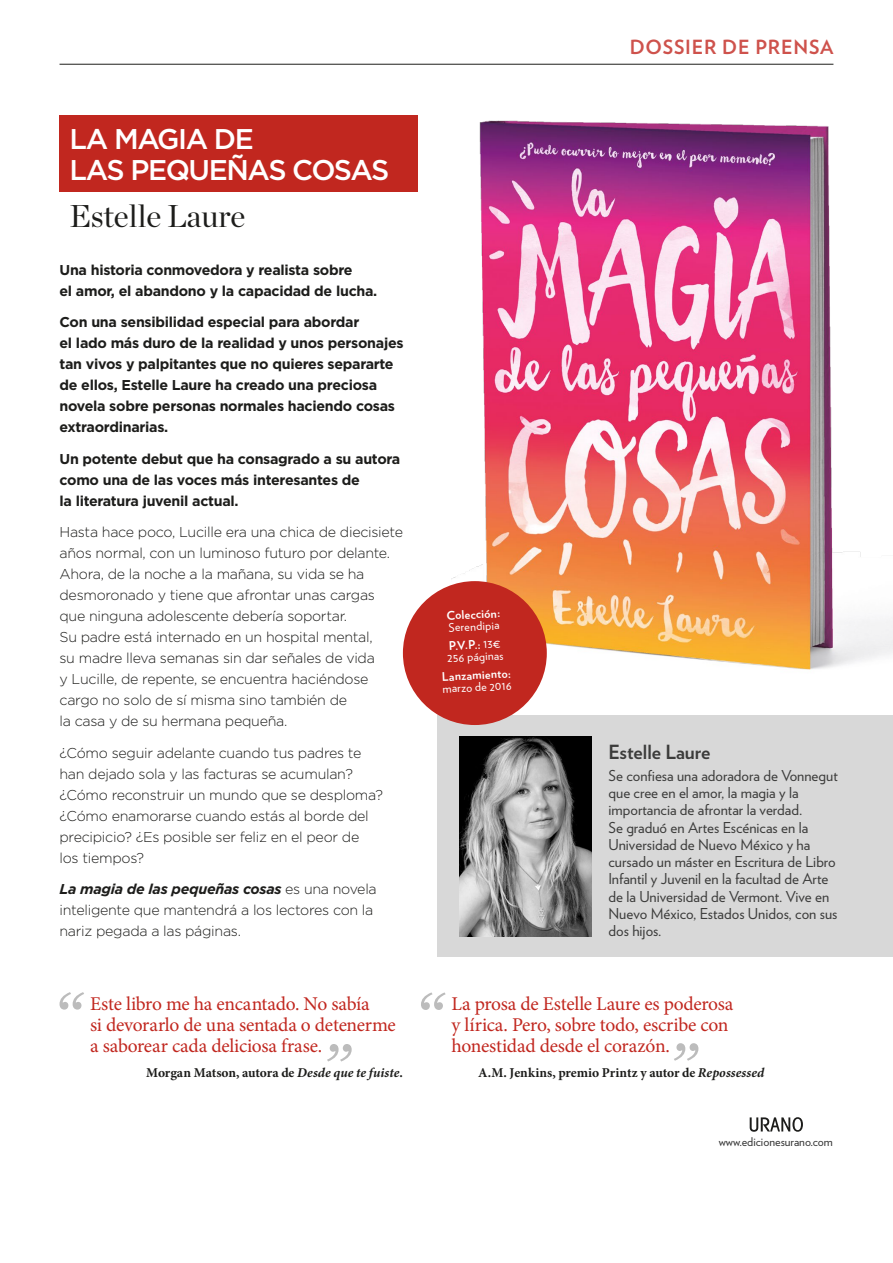
<style>
.page{position:relative;width:893px;height:1263px;background:#fff}
.page>*{position:absolute;margin:0;border:0;box-sizing:border-box;transform-origin:0 0}
.t1{font:31.5px "Chronicle Display";color:#1d1d1b}
.t2{font:500 28.5px/31.5px "Gotham HTF";letter-spacing:-.05em;color:#fff}
.t3{font:19.5px/21px "Minion Pro";letter-spacing:-.015em;color:#c1271f}
.t4{font:700 19.5px "Verlag";letter-spacing:.04em;color:#ce524c}
.t5{font:700 19.5px "Verlag";color:#3c3c3b}
.t6{font:15px/17.2px "Verlag";color:#3c3c3b}
.t7{font:300 14.25px/21px "Gotham HTF";letter-spacing:-.02em;color:#1d1d1b}
.t8{font:700 14.25px/21px "Gotham HTF";letter-spacing:-.02em;color:#1d1d1b}
.t9{font:700 13.5px "Minion Pro";letter-spacing:-.005em;color:#1d1d1b}
.t10{font:12px/18.5px "Verlag";color:#fff}
.t11{font:700 12px "Verlag";color:#fff}
.t12{font:12px "Verlag";color:#363636}
.s1{font-weight:700;font-style:italic}
.s2{font-style:italic}
.s3{font-weight:700}
</style>
<div class="page">
<hr style="left:60px;top:64px;width:773px;height:1px;background:#1d1d1b">
<img style="left:451px;top:120px;width:442px;height:566px">
<div style="left:438px;top:716px;width:455px;height:241px;background:#d8d8d8"></div>
<div style="left:403px;top:581px;width:144px;height:144px;background:#c1271f;border-radius:50%"></div>
<div style="left:60px;top:115px;width:358px;height:77px;background:#c1271f"></div>
<svg style="left:421px;top:992px;width:25px;height:18px"></svg>
<svg style="left:674px;top:1043px;width:24px;height:18px"></svg>
<svg style="left:60px;top:992px;width:24px;height:18px"></svg>
<svg style="left:327px;top:1044px;width:25px;height:17px"></svg>
<img style="left:459px;top:736px;width:132px;height:200px">
<svg style="left:750px;top:1117px;width:53px;height:15px"></svg>
<h2 class="t2" style="left:70px;top:122px;width:321px">LA MAGIA DE<br>LAS PEQUEÑAS COSAS</h2>
<h1 class="t1" style="left:70px;top:191px;width:177px">Estelle Laure</h1>
<p class="t8" style="left:60px;top:259px;width:319px">Una historia conmovedora y realista sobre<br>el amor, el abandono y la capacidad de lucha.</p>
<p class="t8" style="left:60px;top:311px;width:346px">Con una sensibilidad especial para abordar<br>el lado más duro de la realidad y unos personajes tan vivos y palpitantes que no quieres separarte de ellos, Estelle Laure ha creado una preciosa novela sobre personas normales haciendo cosas extraordinarias.</p>
<p class="t8" style="left:60px;top:448px;width:342px">Un potente debut que ha consagrado a su autora como una de las voces más interesantes de<br>la literatura juvenil actual.</p>
<p class="t7" style="left:60px;top:521px;width:345px">Hasta hace poco, Lucille era una chica de diecisiete años normal, con un luminoso futuro por delante.<br>Ahora, de la noche a la mañana, su vida se ha desmoronado y tiene que afrontar unas cargas que ninguna adolescente debería soportar.<br>Su padre está internado en un hospital mental,<br>su madre lleva semanas sin dar señales de vida<br>y Lucille, de repente, se encuentra haciéndose cargo no solo de sí misma sino también de<br>la casa y de su hermana pequeña.</p>
<p class="t7" style="left:60px;top:742px;width:325px">¿Cómo seguir adelante cuando tus padres te han dejado sola y las facturas se acumulan? ¿Cómo reconstruir un mundo que se desploma? ¿Cómo enamorarse cuando estás al borde del precipicio? ¿Es posible ser feliz en el peor de<br>los tiempos?</p>
<p class="t7" style="left:60px;top:878px;width:319px"><span class="s1">La magia de las pequeñas cosas</span> es una novela inteligente que mantendrá a los lectores con la nariz pegada a las páginas.</p>
<h3 class="t3" style="left:90px;top:993px;width:307px">Este libro me ha encantado. No sabía<br>si devorarlo de una sentada o detenerme a saborear cada deliciosa frase.</h3>
<p class="t9" style="left:146px;top:1063px;width:258px">Morgan Matson, autora de <span class="s2">Desde que te fuiste</span>.</p>
<h3 class="t4" style="left:630px;top:32px;width:205px">DOSSIER DE PRENSA</h3>
<p class="t11" style="left:446px;top:606px;width:55px;rotate:-3deg">Colección:</p>
<p class="t10" style="left:447px;top:618px;width:54px;rotate:-3deg">Serendipia<br><span class="s3">P.V.P.:</span> 13€</p>
<p class="t10" style="left:447px;top:648px;width:58px;rotate:-3deg">256 páginas</p>
<p class="t11" style="left:442px;top:667px;width:70px;rotate:-3deg">Lanzamiento:</p>
<p class="t10" style="left:442px;top:679px;width:71px;rotate:-3deg">marzo de 2016</p>
<h3 class="t5" style="left:608px;top:737px;width:104px">Estelle Laure</h3>
<p class="t6" style="left:608px;top:766px;width:231px">Se confiesa una adoradora de Vonnegut que cree en el amor, la magia y la importancia de afrontar la verdad.<br>Se graduó en Artes Escénicas en la Universidad de Nuevo México y ha cursado un máster en Escritura de Libro Infantil y Juvenil en la facultad de Arte de la Universidad de Vermont. Vive en Nuevo México, Estados Unidos, con sus dos hijos.</p>
<h3 class="t3" style="left:451px;top:993px;width:283px">La prosa de Estelle Laure es poderosa y lírica. Pero, sobre todo, escribe con honestidad desde el corazón.</h3>
<p class="t9" style="left:478px;top:1063px;width:288px">A.M. Jenkins, premio Printz y autor de <span class="s2">Repossessed</span></p>
<p class="t12" style="left:719px;top:1133px;width:116px">www.edicionesurano.com</p>
</div>
